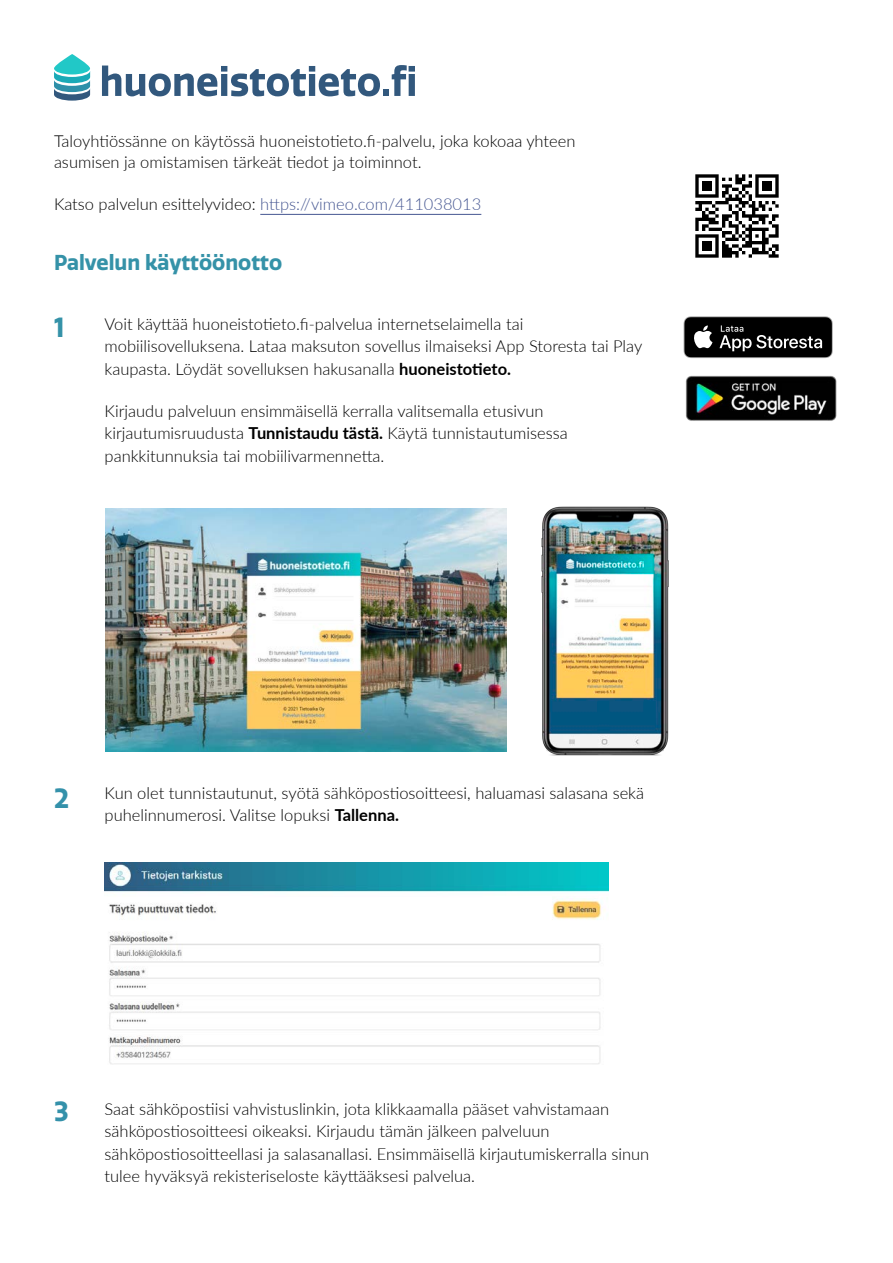
<style>
.page{position:relative;width:893px;height:1263px;background:#fff}
.page>*{position:absolute;margin:0;border:0;box-sizing:border-box;transform-origin:0 0}
.leipis{font:700 27px "Quatro";color:#3491aa}
.leipis-2{font:700 27px "Quatro";color:#3592a8}
.pikkuotsikko{font:700 21px "Quatro";color:#3592a8}
.leipis-3{font:300 16.5px/22.5px "Lato";color:#000}
.s1{color:#465792}
.s2{font-weight:700}
</style>
<div class="page">
<img style="left:685px;top:375px;width:152px;height:46px">
<svg style="left:54px;top:54px;width:36px;height:47px"></svg>
<svg style="left:102px;top:66px;width:278px;height:30px"></svg>
<div style="left:383px;top:89px;width:6px;height:7px;background:#32587d"></div>
<svg style="left:392px;top:65px;width:23px;height:31px"></svg>
<svg style="left:684px;top:316px;width:149px;height:42px;background:#2c2c2c"></svg>
<img style="left:106px;top:508px;width:401px;height:244px">
<img style="left:105px;top:863px;width:504px;height:202px">
<hr style="left:260px;top:214px;width:221px;height:1px;background:#465792">
<img style="left:541px;top:506px;width:128px;height:250px">
<img style="left:695px;top:174px;width:84px;height:84px">
<p class="leipis-3" style="left:54px;top:130px;width:523px">Taloyhtiössänne on käytössä huoneistotieto.fi-palvelu, joka kokoaa yhteen</p>
<p class="leipis-3" style="left:54px;top:151px;width:369px">asumisen ja omistamisen tärkeät tiedot ja toiminnot.</p>
<p class="leipis-3" style="left:54px;top:193px;width:429px">Katso palvelun esittelyvideo: <span class="s1">https://vimeo.com/411038013</span></p>
<p class="pikkuotsikko" style="left:54px;top:250px;width:230px">Palvelun käyttöönotto</p>
<p class="leipis-2" style="left:54px;top:311px;width:12px">1</p>
<p class="leipis-3" style="left:105px;top:312px;width:539px">Voit käyttää huoneistotieto.fi-palvelua internetselaimella tai mobiilisovelluksena. Lataa maksuton sovellus ilmaiseksi App Storesta tai Play kaupasta. Löydät sovelluksen hakusanalla <span class="s2">huoneistotieto.</span></p>
<p class="leipis-3" style="left:105px;top:399px;width:465px">Kirjaudu palveluun ensimmäisellä kerralla valitsemalla etusivun kirjautumisruudusta <span class="s2">Tunnistaudu tästä.</span> Käytä tunnistautumisessa pankkitunnuksia tai mobiilivarmennetta.</p>
<p class="leipis" style="left:54px;top:782px;width:16px">2</p>
<p class="leipis-3" style="left:105px;top:781px;width:541px">Kun olet tunnistautunut, syötä sähköpostiosoitteesi, haluamasi salasana sekä puhelinnumerosi. Valitse lopuksi <span class="s2">Tallenna.</span></p>
<p class="leipis" style="left:54px;top:1095px;width:16px">3</p>
<p class="leipis-3" style="left:105px;top:1097px;width:546px">Saat sähköpostiisi vahvistuslinkin, jota klikkaamalla pääset vahvistamaan sähköpostiosoitteesi oikeaksi. Kirjaudu tämän jälkeen palveluun sähköpostiosoitteellasi ja salasanallasi. Ensimmäisellä kirjautumiskerralla sinun tulee hyväksyä rekisteriseloste käyttääksesi palvelua.</p>
</div>
